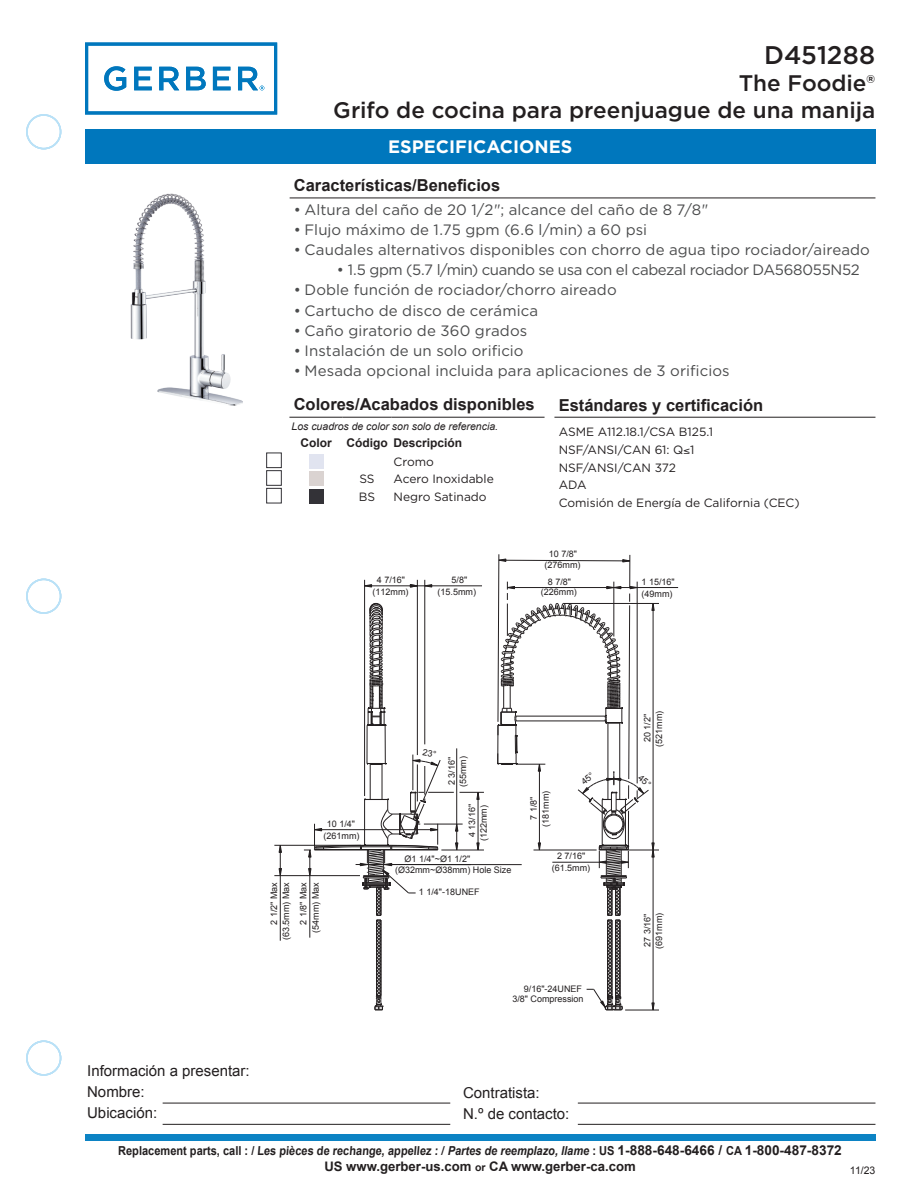
<style>
.page{position:relative;width:918px;height:1188px;background:#fff}
.page>*{position:absolute;margin:0;border:0;box-sizing:border-box;transform-origin:0 0}
.t1{font:500 25.5px "Gotham";color:#231f20}
.t2{font:500 22.5px/27px "Gotham";color:#231f20;text-align:right}
.t3{font:700 18px "Gotham";color:#fff}
.t4{font:700 16.5px "Arial";color:#231f20}
.t5{font:15px "Gotham";letter-spacing:.005em;color:#4b4c4d}
.t6{font:15px/21.3px "Arial";color:#231f20}
.t7{font:15px "Gotham";letter-spacing:-.025em;color:#4b4c4d}
.t8{font:700 13.2px "Arial";color:#231f20}
.t9{font:700 12.3px "Arial";color:#231f20;scale:.89 1}
.t10{font:12px/17.9px "Gotham";color:#231f20}
.t11{font:12px "Gotham";color:#231f20}
.t12{font:700 12px "Arial";color:#231f20}
.t13{font:italic 10.5px "Arial";color:#231f20}
.t14{font:10.5px "Arial";color:#231f20}
.t15{font:9px/12.1px "Arial";color:#231f20;text-align:center}
.s1{font-style:italic}
.s2{font-size:13.65px}
.s3{font-size:10.5px}
</style>
<div class="page">
<div style="left:26px;top:1041px;width:35px;height:35px;border:2px solid #b9e1f7;border-radius:50%"></div>
<div style="left:26px;top:114px;width:35px;height:35px;border:2px solid #b9e1f7;border-radius:50%"></div>
<div style="left:26px;top:1040px;width:35px;height:36px;border:2px solid #b9e1f7;border-radius:50%"></div>
<div style="left:26px;top:579px;width:35px;height:35px;border:2px solid #b9e1f7;border-radius:50%"></div>
<div style="left:85px;top:1135px;width:790px;height:6px;background:#0c83c4"></div>
<svg style="left:85px;top:43px;width:192px;height:72px"></svg>
<div style="left:85px;top:130px;width:790px;height:34px;background:#0077bd"></div>
<hr style="left:163px;top:1103px;width:287px;height:1px;background:#231f20">
<hr style="left:578px;top:1103px;width:297px;height:1px;background:#231f20">
<hr style="left:163px;top:1124px;width:287px;height:1px;background:#231f20">
<hr style="left:578px;top:1124px;width:297px;height:1px;background:#231f20">
<hr style="left:290px;top:198px;width:585px;height:1px;background:#231f20">
<hr style="left:289px;top:417px;width:54px;height:1px;background:#231f20">
<hr style="left:343px;top:417px;width:48px;height:1px;background:#231f20">
<hr style="left:391px;top:417px;width:154px;height:1px;background:#231f20">
<hr style="left:554px;top:417px;width:321px;height:1px;background:#231f20">
<div style="left:266px;top:453px;width:16px;height:15px;border:1px solid #333237"></div>
<div style="left:309px;top:454px;width:14px;height:15px;background:#e1e4f0"></div>
<div style="left:266px;top:470px;width:16px;height:16px;border:1px solid #333237"></div>
<div style="left:309px;top:472px;width:14px;height:14px;background:#dad3d1"></div>
<div style="left:266px;top:488px;width:16px;height:15px;border:1px solid #333237"></div>
<div style="left:309px;top:489px;width:14px;height:15px;background:#333237"></div>
<svg style="left:424px;top:584px;width:8px;height:4px"></svg>
<svg style="left:279px;top:846px;width:3px;height:7px"></svg>
<svg style="left:279px;top:868px;width:3px;height:7px"></svg>
<svg style="left:365px;top:584px;width:7px;height:4px"></svg>
<svg style="left:410px;top:584px;width:7px;height:4px"></svg>
<hr style="left:274px;top:875px;width:86px;height:1px;background:#231f20">
<hr style="left:376px;top:864px;width:146px;height:1px;background:#231f20">
<hr style="left:274px;top:845px;width:87px;height:1px;background:#231f20">
<hr style="left:280px;top:845px;width:1px;height:96px;background:#231f20">
<hr style="left:364px;top:580px;width:1px;height:216px;background:#231f20">
<hr style="left:417px;top:580px;width:1px;height:175px;background:#231f20">
<hr style="left:425px;top:580px;width:1px;height:164px;background:#231f20">
<hr style="left:456px;top:748px;width:1px;height:102px;background:#231f20">
<hr style="left:365px;top:586px;width:117px;height:1px;background:#231f20">
<hr style="left:625px;top:1010px;width:34px;height:1px;background:#231f20">
<hr style="left:629px;top:850px;width:30px;height:1px;background:#231f20">
<hr style="left:563px;top:603px;width:96px;height:1px;background:#231f20">
<hr style="left:507px;top:587px;width:171px;height:1px;background:#231f20">
<hr style="left:367px;top:725px;width:1px;height:38px;background:#231f20">
<hr style="left:385px;top:725px;width:1px;height:38px;background:#231f20">
<svg style="left:367px;top:603px;width:19px;height:123px"></svg>
<img style="left:130px;top:193px;width:113px;height:213px">
<svg style="left:498px;top:554px;width:157px;height:457px"></svg>
<svg style="left:304px;top:749px;width:180px;height:262px"></svg>
<h1 class="t1" style="left:764px;top:38px;width:113px">D451288</h1>
<h2 class="t2" style="left:333px;top:69px;width:544px">The Foodie®<br>Grifo de cocina para preenjuague de una manija</h2>
<p class="t3" style="left:388px;top:135px;width:185px">ESPECIFICACIONES</p>
<p class="t4" style="left:294px;top:174px;width:208px">Características/Beneficios</p>
<p class="t5" style="left:294px;top:200px;width:416px">• Altura del caño de 20 1/2"; alcance del caño de 8 7/8"</p>
<p class="t5" style="left:294px;top:220px;width:355px">• Flujo máximo de 1.75 gpm (6.6 l/min) a 60 psi</p>
<p class="t5" style="left:294px;top:240px;width:578px">• Caudales alternativos disponibles con chorro de agua tipo rociador/aireado</p>
<p class="t7" style="left:337px;top:260px;width:524px">• 1.5 gpm (5.7 l/min) cuando se usa con el cabezal rociador DA568055N52</p>
<p class="t5" style="left:294px;top:281px;width:324px">• Doble función de rociador/chorro aireado</p>
<p class="t5" style="left:294px;top:301px;width:246px">• Cartucho de disco de cerámica</p>
<p class="t5" style="left:294px;top:321px;width:235px">• Caño giratorio de 360 grados</p>
<p class="t5" style="left:294px;top:341px;width:231px">• Instalación de un solo orificio</p>
<p class="t5" style="left:294px;top:361px;width:437px">• Mesada opcional incluida para aplicaciones de 3 orificios</p>
<p class="t4" style="left:294px;top:393px;width:243px">Colores/Acabados disponibles</p>
<p class="t4" style="left:559px;top:394px;width:206px">Estándares y certificación</p>
<p class="t13" style="left:292px;top:419px;width:208px">Los cuadros de color son solo de referencia.</p>
<p class="t10" style="left:559px;top:422px;width:243px">ASME A112.18.1/CSA B125.1<br>NSF/ANSI/CAN 61: Q≤1<br>NSF/ANSI/CAN 372<br>ADA<br>Comisión de Energía de California (CEC)</p>
<p class="t12" style="left:300px;top:435px;width:163px">Color Código Descripción</p>
<p class="t11" style="left:394px;top:455px;width:42px">Cromo</p>
<p class="t11" style="left:359px;top:472px;width:17px">SS</p>
<p class="t11" style="left:394px;top:472px;width:102px">Acero Inoxidable</p>
<p class="t11" style="left:359px;top:490px;width:18px">BS</p>
<p class="t11" style="left:394px;top:490px;width:95px">Negro Satinado</p>
<p class="t15" style="left:373px;top:574px;width:37px">4 7/16" (112mm)</p>
<p class="t15" style="left:438px;top:574px;width:40px">5/8" (15.5mm)</p>
<p class="t15" style="left:545px;top:549px;width:37px;line-height:10.6px">10 7/8" (276mm)</p>
<p class="t15" style="left:541px;top:576px;width:38px;line-height:10.6px">8 7/8" (226mm)</p>
<p class="t15" style="left:324px;top:818px;width:37px;line-height:11.7px">10 1/4" (261mm)</p>
<p class="t15" style="left:268px;top:940px;width:60px;text-align:right;rotate:-90deg">2 1/2" Max (63.5mm) Max</p>
<p class="t15" style="left:298px;top:933px;width:52px;text-align:right;rotate:-90deg">2 1/8" Max (54mm) Max</p>
<p class="t6" style="left:87px;top:1060px;width:164px">Información a presentar:<br>Nombre:</p>
<p class="t15" style="left:446px;top:787px;width:32px;line-height:11.2px;text-align:left;rotate:-90deg">2 3/16" (55mm)</p>
<p class="t15" style="left:466px;top:841px;width:39px;line-height:11.7px;rotate:-90deg">4 13/16" (122mm)</p>
<p class="t15" style="left:395px;top:853px;width:118px;line-height:11.6px;text-align:left;text-indent:9px">Ø1 1/4"~Ø1 1/2" (Ø32mm~Ø38mm) Hole Size</p>
<p class="t15" style="left:419px;top:886px;width:62px">1 1/4"-18UNEF</p>
<p class="t15" style="left:528px;top:827px;width:37px;rotate:-90deg">7 1/8" (181mm)</p>
<p class="t15" style="left:552px;top:850px;width:40px">2 7/16" (61.5mm)</p>
<p class="t15" style="left:512px;top:983px;width:73px;line-height:10.6px;text-align:right">9/16"-24UNEF<br>3/8" Compression</p>
<p class="t6" style="left:463px;top:1082px;width:78px">Contratista:</p>
<p class="t6" style="left:87px;top:1102px;width:72px">Ubicación:</p>
<p class="t6" style="left:463px;top:1103px;width:108px">N.º de contacto:</p>
<p class="t15" style="left:642px;top:576px;width:35px;text-align:left">1 15/16" (49mm)</p>
<p class="t15" style="left:642px;top:747px;width:37px;line-height:11.6px;rotate:-90deg">20 1/2" (521mm)</p>
<p class="t15" style="left:642px;top:949px;width:37px;line-height:11.6px;text-align:left;rotate:-90deg">27 3/16" (691mm)</p>
<p class="t9" style="left:118px;top:1143px;width:815px">Replacement parts, call : / Les pièces de rechange, appellez : / <span class="s1">Partes de reemplazo, llame</span> : US <span class="s2">1-888-648-6466 /</span> CA <span class="s2">1-800-487-8372</span></p>
<p class="t8" style="left:324px;top:1158px;width:313px">US www.gerber-us.com <span class="s3">or</span> CA www.gerber-ca.com</p>
<p class="t14" style="left:850px;top:1163px;width:27px">11/23</p>
</div>
